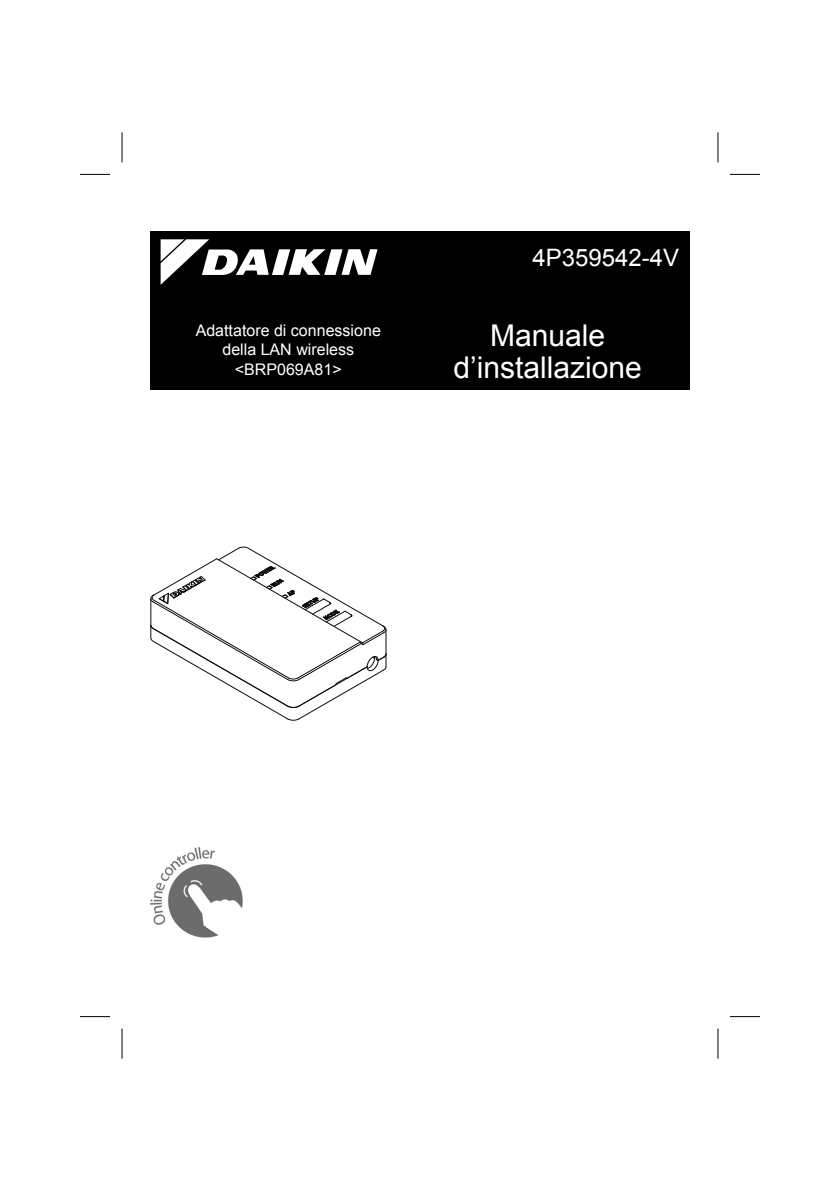
<style>
.page{position:relative;width:840px;height:1191px;background:#fff}
.page>*{position:absolute;margin:0;border:0;box-sizing:border-box;transform-origin:0 0}
.t1{font:30px/32px "Arial";color:#fff;text-align:center}
.t2{font:24px "Arial";color:#fff}
.t3{font:16px/19.2px "Arial";color:#fff;text-align:center}
</style>
<div class="page">
<div style="left:150px;top:231px;width:539px;height:159px;background:#000"></div>
<svg style="left:150px;top:546px;width:237px;height:174px"></svg>
<img style="left:150px;top:847px;width:93px;height:91px">
<svg style="left:160px;top:239px;width:217px;height:46px"></svg>
<hr style="left:80px;top:174px;width:30px;height:1px;background:#000">
<hr style="left:729px;top:174px;width:30px;height:1px;background:#000">
<hr style="left:80px;top:1016px;width:30px;height:1px;background:#000">
<hr style="left:729px;top:1016px;width:30px;height:1px;background:#000">
<hr style="left:122px;top:132px;width:1px;height:30px;background:#000">
<hr style="left:122px;top:1028px;width:1px;height:30px;background:#000">
<hr style="left:717px;top:132px;width:1px;height:30px;background:#000">
<hr style="left:717px;top:1028px;width:1px;height:30px;background:#000">
<h2 class="t2" style="left:532px;top:244px;width:148px">4P359542-4V</h2>
<p class="t3" style="left:195px;top:321px;width:186px">Adattatore di connessione della LAN wireless &lt;BRP069A81&gt;</p>
<h1 class="t1" style="left:453px;top:320px;width:190px">Manuale d’installazione</h1>
</div>
